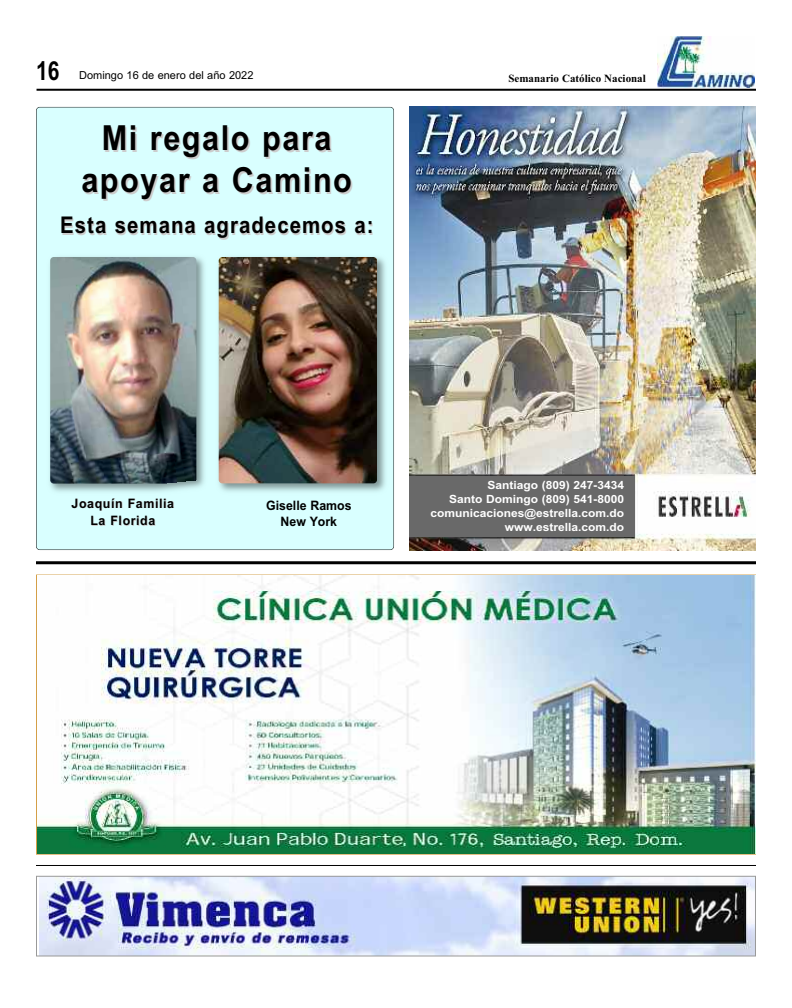
<style>
.page{position:relative;width:792px;height:1008px;background:#fff}
.page>*{position:absolute;margin:0;border:0;box-sizing:border-box;transform-origin:0 0}
.t1{font:34.6px/42.3px "Arial Bold MT OTF";letter-spacing:.05em;color:#000;text-align:center;scale:.89 1}
.t2{font:700 26.2px "Arial";color:#000;scale:.8 1}
.t3{font:23px "Arial Bold MT OTF";letter-spacing:.05em;color:#000;scale:.89 1}
.t4{font:13px/17.6px "Arial Bold MT OTF";letter-spacing:.05em;color:#000;text-align:center;scale:.95 1}
.t5{font:13px/16px "Arial Bold MT OTF";color:#000;text-align:center;scale:.95 1}
.t6{font:700 11.3px/14px "Arial";color:#fff;text-align:right;scale:1.06 1}
.t7{font:11px "Arial";color:#000}
.t8{font:700 11px "Times New Roman";color:#000}
</style>
<div class="page">
<hr style="left:37px;top:89px;width:719px;height:2px;background:#000">
<img style="left:658px;top:36px;width:97px;height:51px">
<img style="left:37px;top:576px;width:718px;height:278px">
<img style="left:40px;top:878px;width:714px;height:77px">
<div style="left:36px;top:876px;width:720px;height:81px;border:1px solid #999"></div>
<hr style="left:36px;top:865px;width:720px;height:1px;background:#000">
<hr style="left:36px;top:561px;width:720px;height:3px;background:#000">
<div style="left:36px;top:107px;width:358px;height:443px;background:#d9ffff;border-radius:4px"></div>
<div style="left:36px;top:107px;width:358px;height:443px;border:1px solid #000;border-radius:4px"></div>
<img style="left:50px;top:257px;width:155px;height:235px">
<img style="left:50px;top:257px;width:146px;height:227px;border-radius:4px">
<img style="left:218px;top:257px;width:168px;height:235px">
<img style="left:219px;top:257px;width:158px;height:226px;border-radius:4px">
<img style="left:409px;top:107px;width:347px;height:443px">
<div style="left:409px;top:476px;width:226px;height:60px;background:#696969"></div>
<h2 class="t2" style="left:36px;top:55px;width:31px">16</h2>
<p class="t7" style="left:79px;top:69px;width:176px">Domingo 16 de enero del año 2022</p>
<p class="t8" style="left:508px;top:72px;width:139px">Semanario Católico Nacional</p>
<h1 class="t1" style="left:81px;top:117px;width:306px">Mi regalo para apoyar a Camino</h1>
<h3 class="t3" style="left:60px;top:212px;width:354px">Esta semana agradecemos a:</h3>
<p class="t4" style="left:72px;top:494px;width:109px">Joaquín Familia<br>La Florida</p>
<p class="t5" style="left:266px;top:497px;width:91px">Giselle Ramos<br>New York</p>
<p class="t6" style="left:430px;top:478px;width:184px">Santiago (809) 247-3434<br>Santo Domingo (809) 541-8000 comunicaciones@estrella.com.do www.estrella.com.do</p>
</div>
